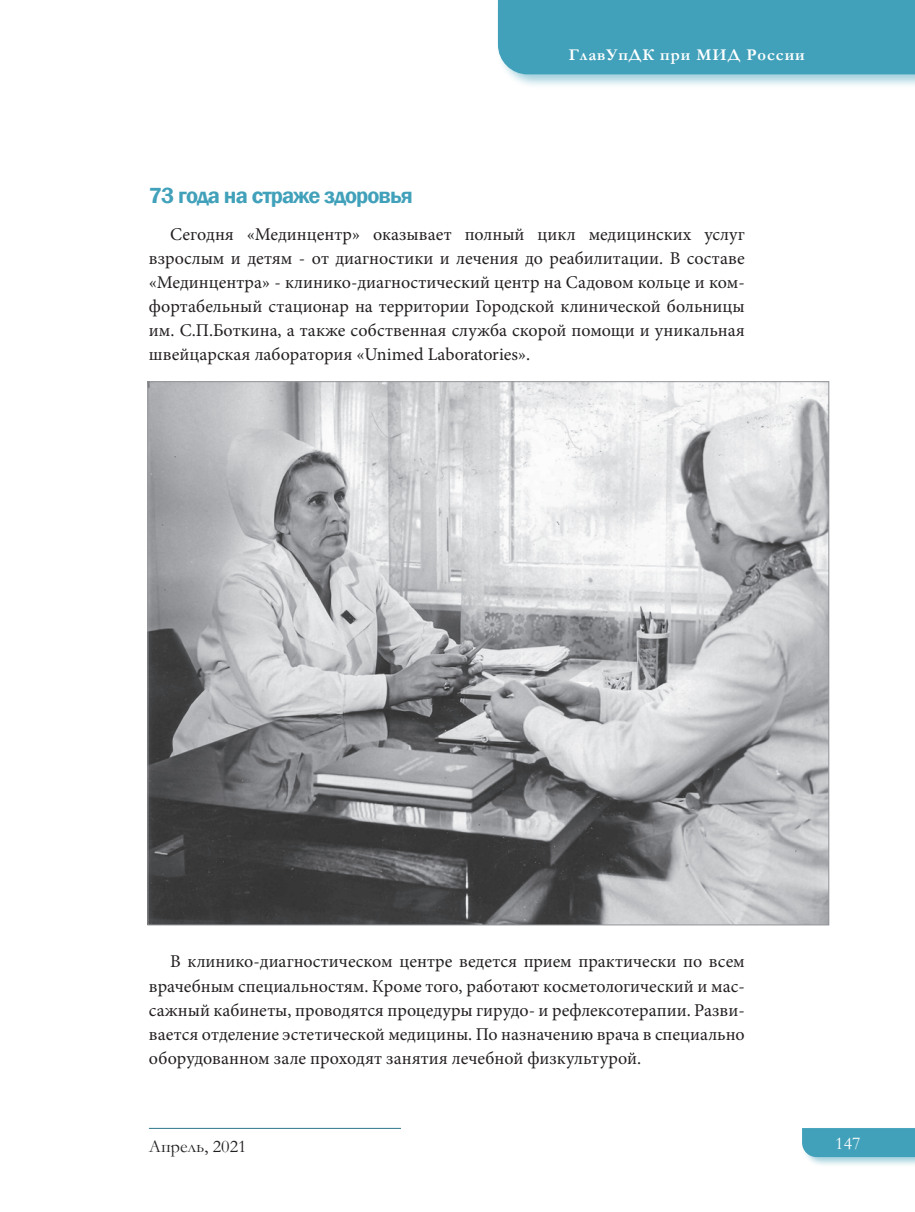
<style>
.page{position:relative;width:915px;height:1212px;background:#fff}
.page>*{position:absolute;margin:0;border:0;box-sizing:border-box;transform-origin:0 0}
.Подзаголовок{font:600 22.5px "Franklin Gothic";letter-spacing:-.04em;color:#42a1ba}
.Основной_текст{font:18px/24px "Minion Pro";color:#231f20;text-align:justify}
.t1{font:18px "Garamond";color:#231f20}
.t2{font:18px "Garamond";color:#fff}
.t3{font:700 16.5px "Garamond";letter-spacing:.06em;color:#fff}
</style>
<div class="page">
<div style="left:800px;top:1126px;width:114px;height:41px;background:#42a1ba;opacity:.5"></div>
<div style="left:801px;top:1128px;width:113px;height:29px;background:#42a1ba"></div>
<hr style="left:149px;top:1128px;width:252px;height:1px;background:#2a7588">
<div style="left:496px;top:0;width:418px;height:88px;background:#42a1ba;opacity:.5"></div>
<div style="left:497px;top:0;width:417px;height:74px;background:#42a1ba"></div>
<img style="left:150px;top:383px;width:676px;height:540px">
<p class="t3" style="left:568px;top:43px;width:237px">ГлавУпДК при МИД России</p>
<p class="Подзаголовок" style="left:149px;top:181px;width:265px">73 года на страже здоровья</p>
<p class="Основной_текст" style="left:149px;top:222px;width:597px;text-indent:21px">Сегодня «Мединцентр» оказывает полный цикл медицинских услуг взрослым и детям - от диагностики и лечения до реабилитации. В составе «Мединцентра» - клинико-диагностический центр на Садовом кольце и ком&shy;фортабельный стационар на территории Городской клинической больницы им. С.П.Боткина, а также собственная служба скорой помощи и уникальная швейцарская лаборатория «Unimed Laboratories».</p>
<p class="Основной_текст" style="left:149px;top:949px;width:597px;text-indent:21px">В клинико-диагностическом центре ведется прием практически по всем врачебным специальностям. Кроме того, работают косметологический и мас&shy;сажный кабинеты, проводятся процедуры гирудо- и рефлексотерапии. Разви&shy;вается отделение эстетической медицины. По назначению врача в специально оборудованном зале проходят занятия лечебной физкультурой.</p>
<p class="t1" style="left:149px;top:1135px;width:99px">Апрель, 2021</p>
<p class="t2" style="left:834px;top:1131px;width:27px">147</p>
</div>
